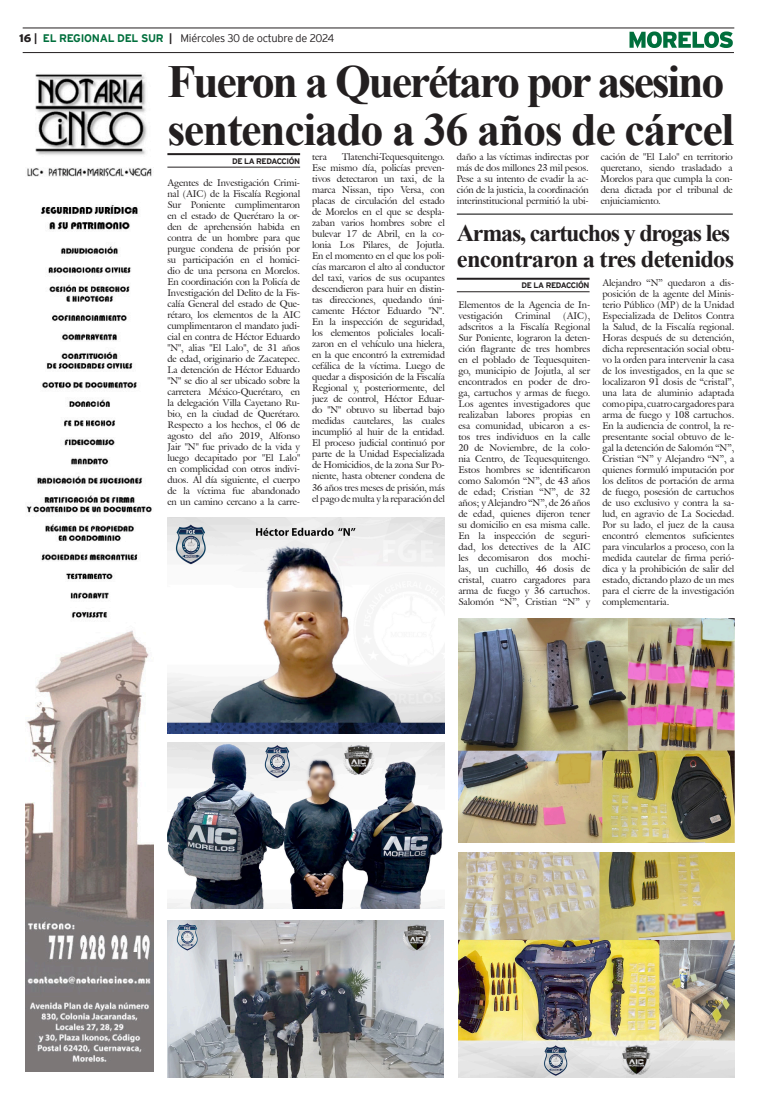
<style>
.page{position:relative;width:757px;height:1106px;background:#fff}
.page>*{position:absolute;margin:0;border:0;box-sizing:border-box;transform-origin:0 0}
.Cabeza_02{font:700 46px/48px "Times New Roman";letter-spacing:-.05em;color:#231f20}
.Cabeza_03{font:700 24px/26px "Times New Roman";letter-spacing:-.05em;color:#231f20}
.t1{font:300 11px "Interstate";letter-spacing:-.025em;color:#231f20}
.t2{font:9.5px/11px "Galliard IT Cby BT";letter-spacing:-.01em;color:#231f20;text-align:justify}
.t3{font:700 8px "Interstate";letter-spacing:-.05em;color:#231f20}
.s1{font-weight:900}
.s2{font-weight:700}
.s3{font-weight:700;color:#006f3c}
</style>
<div class="page">
<hr style="left:23px;top:28px;width:711px;height:1px;background:#231f20">
<hr style="left:23px;top:52px;width:711px;height:1px;background:#231f20">
<svg style="left:629px;top:31px;width:104px;height:17px"></svg>
<hr style="left:167px;top:153px;width:133px;height:2px;background:#231f20">
<hr style="left:167px;top:167px;width:133px;height:1px;background:#231f20">
<hr style="left:457px;top:278px;width:132px;height:2px;background:#231f20">
<hr style="left:457px;top:291px;width:132px;height:1px;background:#231f20">
<hr style="left:457px;top:214px;width:276px;height:1px;background:#000">
<img style="left:167px;top:517px;width:278px;height:216px">
<img style="left:167px;top:742px;width:278px;height:166px">
<img style="left:167px;top:920px;width:276px;height:157px">
<img style="left:458px;top:618px;width:276px;height:224px">
<img style="left:458px;top:852px;width:276px;height:225px">
<img style="left:26px;top:74px;width:128px;height:997px">
<p class="t1" style="left:19px;top:32px;width:316px"><span class="s1">16</span> <span class="s2">|</span> <span class="s3">EL REGIONAL DEL SUR</span> <span class="s2">|</span> Miércoles 30 de octubre de 2024</p>
<p class="Cabeza_02" style="left:167px;top:56px;width:568px">Fueron a Querétaro por asesino sentenciado a 36 años de cárcel</p>
<p class="t3" style="left:232px;top:156px;width:69px">DE LA REDACCIÓN</p>
<p class="t2" style="left:457px;top:151px;width:133px">daño a las víctimas indirectas por más de dos millones 23 mil pesos.<br>Pese a su intento de evadir la ac&shy;ción de la justicia, la coordinación interinstitucional permitió la ubi-</p>
<p class="t2" style="left:601px;top:151px;width:133px">cación de "El Lalo" en territorio queretano, siendo trasladado a Morelos para que cumpla la con&shy;dena dictada por el tribunal de enjuiciamiento.</p>
<p class="Cabeza_03" style="left:457px;top:219px;width:279px">Armas, cartuchos y drogas les encontraron a tres detenidos</p>
<p class="t3" style="left:522px;top:281px;width:69px">DE LA REDACCIÓN</p>
<p class="t2" style="left:312px;top:151px;width:134px;text-indent:30px">Tlatenchi-Tequesquitengo.<br>Ese mismo día, policías preven&shy;tivos detectaron un taxi, de la marca Nissan, tipo Versa, con placas de circulación del estado de Morelos en el que se despla&shy;zaban varios hombres sobre el bulevar 17 de Abril, en la co&shy;lonia Los Pilares, de Jojutla.<br>En el momento en el que los poli&shy;cías marcaron el alto al conductor del taxi, varios de sus ocupantes descendieron para huir en distin&shy;tas direcciones, quedando úni&shy;camente Héctor Eduardo "N".<br>En la inspección de seguridad, los elementos policiales locali&shy;zaron en el vehículo una hielera, en la que encontró la extremidad cefálica de la víctima. Luego de quedar a disposición de la Fiscalía Regional y, posteriormente, del juez de control, Héctor Eduar&shy;do "N" obtuvo su libertad bajo medidas cautelares, las cuales incumplió al huir de la entidad.<br>El proceso judicial continuó por parte de la Unidad Especializada de Homicidios, de la zona Sur Po&shy;niente, hasta obtener condena de 36 años tres meses de prisión, más el pago de multa y la reparación del</p>
<p class="t2" style="left:312px;top:151px;width:16px">tera</p>
<p class="t2" style="left:167px;top:177px;width:134px">Agentes de Investigación Crimi&shy;nal (AIC) de la Fiscalía Regional Sur Poniente cumplimentaron en el estado de Querétaro la or&shy;den de aprehensión habida en contra de un hombre para que purgue condena de prisión por su participación en el homici&shy;dio de una persona en Morelos.<br>En coordinación con la Policía de Investigación del Delito de la Fis&shy;calía General del estado de Que&shy;rétaro, los elementos de la AIC cumplimentaron el mandato judi&shy;cial en contra de Héctor Eduardo "N", alias "El Lalo", de 31 años de edad, originario de Zacatepec.<br>La detención de Héctor Eduardo "N" se dio al ser ubicado sobre la carretera México-Querétaro, en la delegación Villa Cayetano Ru&shy;bio, en la ciudad de Querétaro.<br>Respecto a los hechos, el 06 de agosto del año 2019, Alfonso Jair "N" fue privado de la vida y luego decapitado por "El Lalo" en complicidad con otros indivi&shy;duos. Al día siguiente, el cuerpo de la víctima fue abandonado en un camino cercano a la carre-</p>
<p class="t2" style="left:602px;top:277px;width:133px">Alejandro “N” quedaron a dis&shy;posición de la agente del Minis&shy;terio Público (MP) de la Unidad Especializada de Delitos Contra la Salud, de la Fiscalía regional.<br>Horas después de su detención, dicha representación social obtu&shy;vo la orden para intervenir la casa de los investigados, en la que se localizaron 91 dosis de “cristal”, una lata de aluminio adaptada como pipa, cuatro cargadores para arma de fuego y 108 cartuchos.<br>En la audiencia de control, la re&shy;presentante social obtuvo de le&shy;gal la detención de Salomón “N”, Cristian “N” y Alejandro “N”, a quienes formuló imputación por los delitos de portación de arma de fuego, posesión de cartuchos de uso exclusivo y contra la sa&shy;lud, en agravio de La Sociedad.<br>Por su lado, el juez de la causa encontró elementos suficientes para vincularlos a proceso, con la medida cautelar de firma perió&shy;dica y la prohibición de salir del estado, dictando plazo de un mes para el cierre de la investigación complementaria.</p>
<p class="t2" style="left:458px;top:299px;width:133px">Elementos de la Agencia de In&shy;vestigación</p>
<p class="t2" style="left:458px;top:310px;width:133px;text-indent:105px">(AIC), adscritos a la Fiscalía Regional Sur Poniente, lograron la deten&shy;ción flagrante de tres hombres en el poblado de Tequesquiten&shy;go, municipio de Jojutla, al ser encontrados en poder de dro&shy;ga, cartuchos y armas de fuego.<br>Los agentes investigadores que realizaban labores propias en esa comunidad, ubicaron a es&shy;tos tres individuos en la calle 20 de Noviembre, de la colo&shy;nia Centro, de Tequesquitengo.<br>Estos hombres se identificaron como Salomón “N”, de 43 años de edad; Cristian “N”, de 32 años; y Alejandro “N”, de 26 años de edad, quienes dijeron tener su domicilio en esa misma calle.<br>En la inspección de seguri&shy;dad, los detectives de la AIC les decomisaron dos mochi&shy;las, un cuchillo, 46 dosis de cristal, cuatro cargadores para arma de fuego y 36 cartuchos.<br>Salomón “N”, Cristian “N” y</p>
<p class="t2" style="left:515px;top:310px;width:37px">Criminal</p>
</div>
